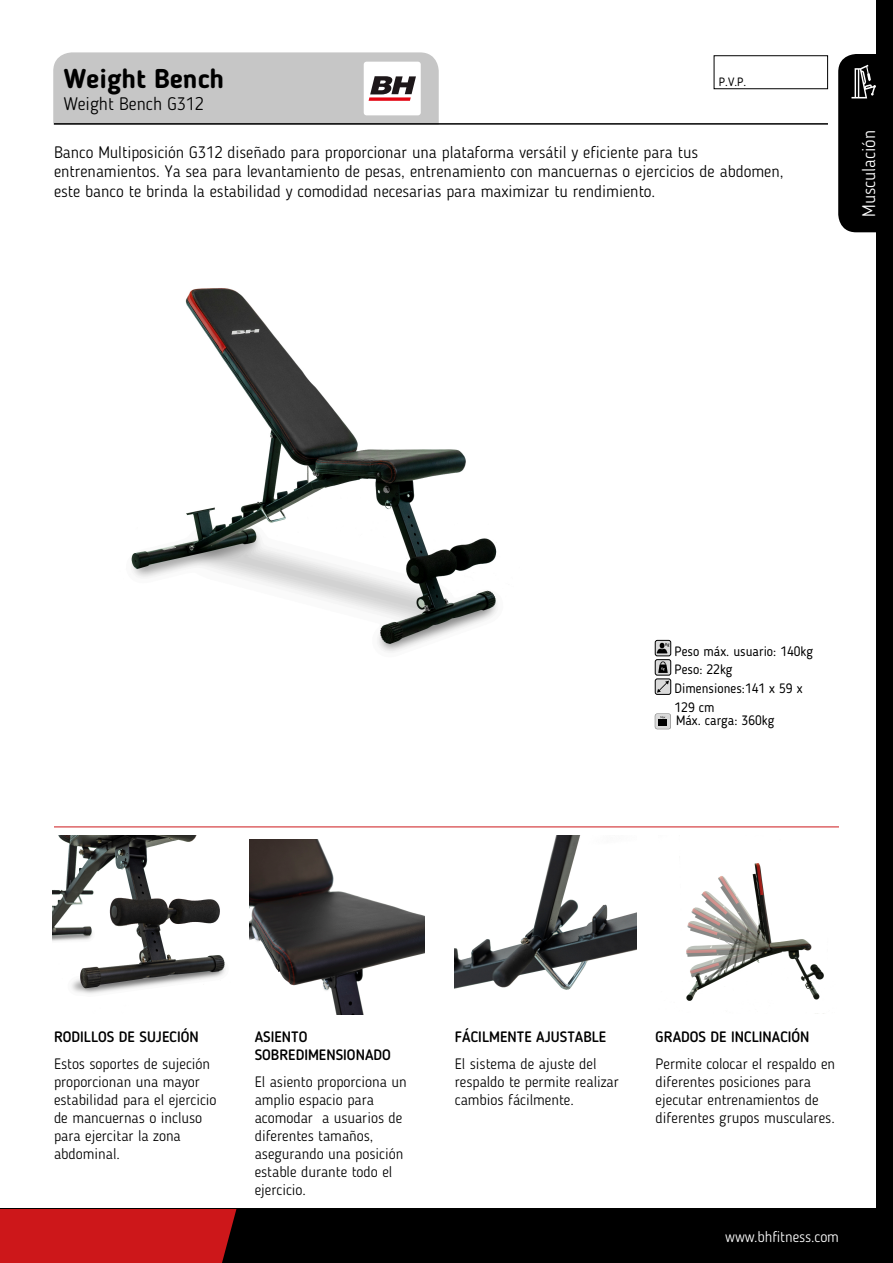
<style>
.page{position:relative;width:893px;height:1263px;background:#fff}
.page>*{position:absolute;margin:0;border:0;box-sizing:border-box;transform-origin:0 0}
.t1{font:700 27px "Blogger Sans";color:#000}
.t2{font:300 18px "Blogger Sans";color:#000}
.t3{font:300 18px "Blogger Sans";color:#fff}
.t4{font:300 16.5px/19.8px "Blogger Sans";color:#000}
.t5{font:300 15px/18px "Blogger Sans";color:#000}
.t6{font:500 15px/18px "Blogger Sans";color:#000}
.t7{font:300 15px "Blogger Sans";color:#fff}
.t8{font:13.5px/18.6px "Blogger Sans";color:#000}
.t9{font:12px "Blogger Sans";color:#000}
</style>
<div class="page">
<img style="left:686px;top:863px;width:138px;height:151px">
<hr style="left:54px;top:123px;width:774px;height:2px;background:#000">
<hr style="left:54px;top:826px;width:785px;height:1px;background:#cd171a">
<svg style="left:53px;top:52px;width:386px;height:73px;background:#c4c2c3"></svg>
<div style="left:0;top:1209px;width:893px;height:54px;background:#000"></div>
<div style="left:0;top:1209px;width:236px;height:54px;background:#cd171a"></div>
<div style="left:876px;top:0;width:17px;height:1263px;background:#000"></div>
<svg style="left:655px;top:640px;width:16px;height:16px"></svg>
<div style="left:655px;top:640px;width:16px;height:16px;border:1px solid #000;border-radius:2px"></div>
<svg style="left:657px;top:643px;width:12px;height:10px"></svg>
<div style="left:655px;top:660px;width:16px;height:15px;background:#dadada;border-radius:2px"></div>
<div style="left:655px;top:659px;width:16px;height:16px;border:1px solid #000;border-radius:2px"></div>
<svg style="left:658px;top:661px;width:10px;height:12px"></svg>
<div style="left:655px;top:679px;width:16px;height:15px;background:#dadada;border-radius:2px"></div>
<div style="left:655px;top:678px;width:16px;height:17px;border:1px solid #000;border-radius:2px"></div>
<svg style="left:657px;top:681px;width:12px;height:12px"></svg>
<svg style="left:655px;top:714px;width:16px;height:15px"></svg>
<div style="left:714px;top:55px;width:114px;height:34px;border:1px solid #000"></div>
<svg style="left:838px;top:54px;width:38px;height:178px;background:#0f0f0f"></svg>
<img style="left:53px;top:835px;width:172px;height:159px">
<img style="left:249px;top:839px;width:175px;height:175px">
<img style="left:455px;top:835px;width:181px;height:155px">
<img style="left:131px;top:288px;width:366px;height:364px">
<h1 class="t1" style="left:64px;top:62px;width:162px">Weight Bench</h1>
<p class="t2" style="left:64px;top:93px;width:142px">Weight Bench G312</p>
<p class="t4" style="left:54px;top:142px;width:731px">Banco Multiposición G312 diseñado para proporcionar una plataforma versátil y eficiente para tus entrenamientos. Ya sea para levantamiento de pesas, entrenamiento con mancuernas o ejercicios de abdomen, este banco te brinda la estabilidad y comodidad necesarias para maximizar tu rendimiento.</p>
<p class="t9" style="left:719px;top:75px;width:29px">P.V.P.</p>
<p class="t3" style="left:858px;top:217px;width:88px;rotate:-90deg">Musculación</p>
<p class="t8" style="left:675px;top:642px;width:140px">Peso máx. usuario: 140kg<br>Peso: 22kg<br>Dimensiones:141 x 59 x<br>129 cm</p>
<p class="t8" style="left:676px;top:711px;width:100px">Máx. carga: 360kg</p>
<p class="t6" style="left:54px;top:1028px;width:146px">RODILLOS DE SUJECIÓN</p>
<p class="t5" style="left:54px;top:1055px;width:164px">Estos soportes de sujeción proporcionan una mayor estabilidad para el ejercicio de mancuernas o incluso para ejercitar la zona abdominal.</p>
<p class="t6" style="left:255px;top:1028px;width:138px">ASIENTO<br>SOBREDIMENSIONADO</p>
<p class="t5" style="left:255px;top:1073px;width:153px">El asiento proporciona un amplio espacio para acomodar a usuarios de diferentes tamaños, asegurando una posición estable durante todo el ejercicio.</p>
<p class="t6" style="left:455px;top:1028px;width:153px">FÁCILMENTE AJUSTABLE</p>
<p class="t5" style="left:455px;top:1055px;width:165px">El sistema de ajuste del respaldo te permite realizar cambios fácilmente.</p>
<p class="t6" style="left:656px;top:1028px;width:155px">GRADOS DE INCLINACIÓN</p>
<p class="t5" style="left:656px;top:1055px;width:181px">Permite colocar el respaldo en diferentes posiciones para ejecutar entrenamientos de diferentes grupos musculares.</p>
<p class="t7" style="left:725px;top:1228px;width:115px">www.bhfitness.com</p>
</div>
